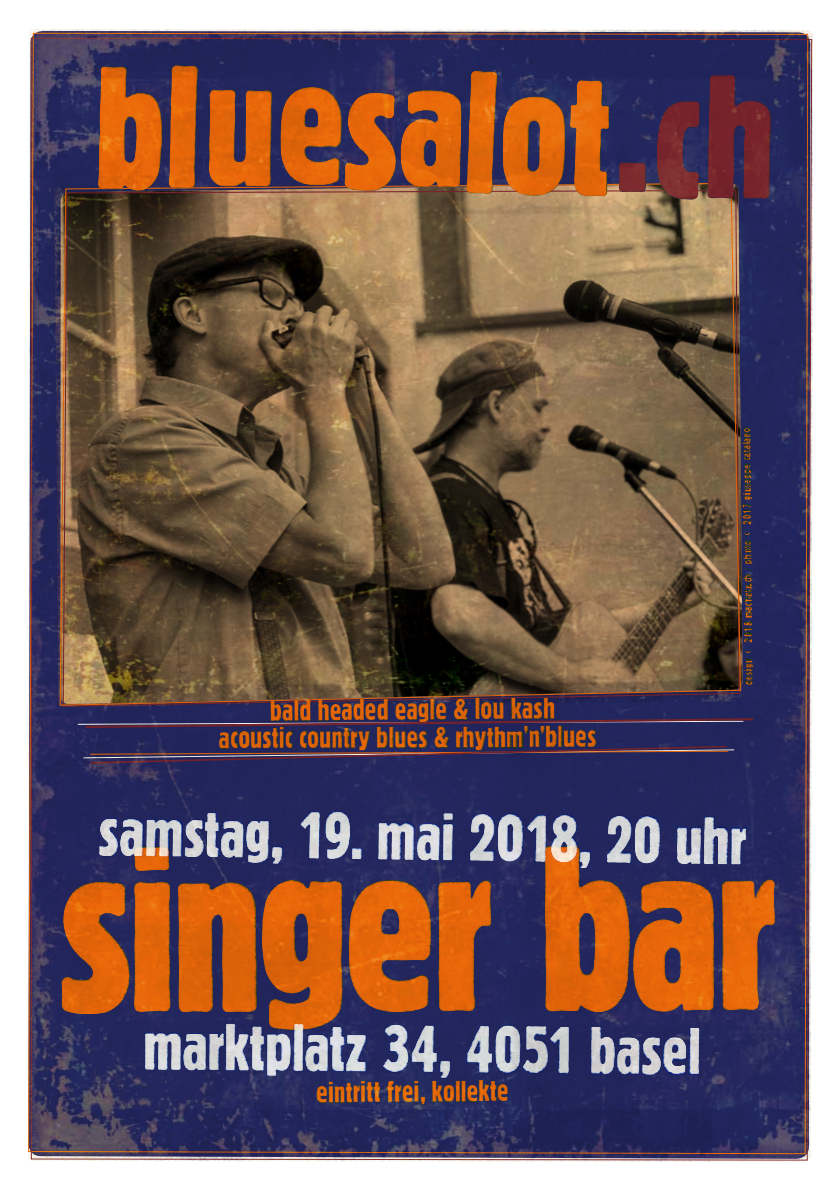
<style>
.page{position:relative;width:840px;height:1191px;background:#fff}
.page>*{position:absolute;margin:0;border:0;box-sizing:border-box;transform-origin:0 0}
.t1{font:232.6px "Block Pro Extra Cn";letter-spacing:-.01em;color:#eb690b}
.t2{font:172.8px "Block Pro Extra Cn";color:#eb690b}
.t3{font:172.8px "Block Pro Extra Cn";color:#7a242f}
.t4{font:66.6px "Block Pro Extra Cn";color:#fff}
.t5{font:30px "Block Pro Extra Cn";color:#eb690b}
.t6{font:12px "Block Pro Extra Cn";color:#eb690b}
</style>
<div class="page">
<img style="left:28px;top:29px;width:784px;height:1133px">
<svg style="left:97px;top:65px;width:175px;height:126px;background:#27295d"></svg>
<svg style="left:399px;top:88px;width:63px;height:100px;background:#262a5f"></svg>
<svg style="left:655px;top:29px;width:158px;height:223px;background:#3f3b5d"></svg>
<h2 class="t2" style="left:348px;top:16px;width:267px;rotate:2deg">s lot</h2>
<h2 class="t2" style="left:277px;top:12px;width:71px">e</h2>
<h2 class="t3" style="left:616px;top:19px;width:35px">.</h2>
<p class="t5" style="left:270px;top:690px;width:286px">bald headed eagle &amp; lou kash</p>
<p class="t5" style="left:219px;top:718px;width:379px">acoustic country blues &amp; rhythm’n’blues</p>
<p class="t6" style="left:741px;top:685px;width:259px;rotate:-91deg">design © 2018 machata.ch / photo © 2017 giuseppe catalano</p>
<h3 class="t4" style="left:99px;top:788px;width:648px;rotate:1deg">samstag, 19. mai 2018, 20 uhr</h3>
<h1 class="t1" style="left:59px;top:779px;width:718px">singer bar</h1>
<h3 class="t4" style="left:144px;top:1001px;width:558px;rotate:1deg">marktplatz 34, 4051 basel</h3>
<p class="t5" style="left:316px;top:1072px;width:194px">eintritt frei, kollekte</p>
</div>
